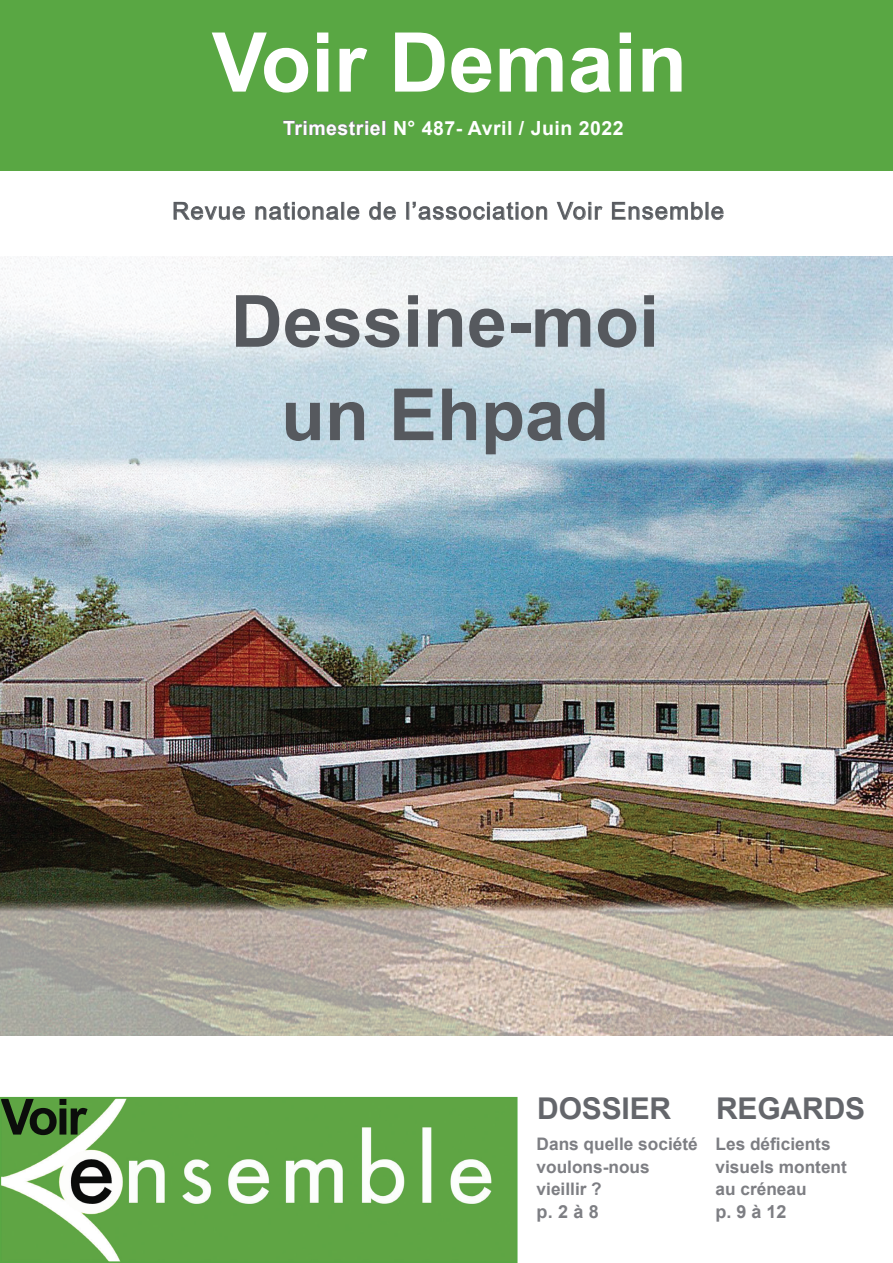
<style>
.page{position:relative;width:893px;height:1263px;background:#fff}
.page>*{position:absolute;margin:0;border:0;box-sizing:border-box;transform-origin:0 0}
.t1{font:700 82.5px "Arial";color:#fff}
.t2{font:700 72px/93.4px "Arial";color:#56595e;text-align:center}
.t3{font:700 30px "Arial";letter-spacing:-.005em;color:#64666b}
.t4{font:23.7px "Arial";letter-spacing:.05em;color:#56595e}
.t5{font:700 19.5px "Arial";letter-spacing:.025em;color:#fff}
.t6{font:700 18px "Arial";color:#7d7e83}
.t7{font:700 17.25px/22.5px "Arial";color:#7d7e83}
</style>
<div class="page">
<img style="left:0;top:257px;width:893px;height:778px">
<div style="left:0;top:0;width:893px;height:170px;background:#59a743"></div>
<svg style="left:283px;top:120px;width:98px;height:16px"></svg>
<div style="left:382px;top:120px;width:4px;height:15px;border:1px solid #75797b"></div>
<img style="left:3px;top:1100px;width:511px;height:160px">
<img style="left:3px;top:1100px;width:85px;height:35px">
<div style="left:0;top:1097px;width:517px;height:166px;border:2px solid #59a743"></div>
<svg style="left:173px;top:201px;width:72px;height:19px"></svg>
<svg style="left:255px;top:201px;width:84px;height:19px"></svg>
<div style="left:341px;top:202px;width:3px;height:18px;border:1px solid #75797b"></div>
<svg style="left:347px;top:206px;width:13px;height:14px"></svg>
<svg style="left:369px;top:201px;width:27px;height:19px"></svg>
<div style="left:406px;top:202px;width:3px;height:18px;border:1px solid #75797b"></div>
<svg style="left:412px;top:201px;width:136px;height:19px"></svg>
<svg style="left:556px;top:201px;width:47px;height:19px"></svg>
<svg style="left:612px;top:201px;width:112px;height:19px"></svg>
<img style="left:0;top:458px;width:893px;height:453px">
<h1 class="t1" style="left:212px;top:4px;width:477px">Voir Demain</h1>
<p class="t5" style="left:283px;top:114px;width:342px">Trimestriel N° 487- Avril / Juin 2022</p>
<h3 class="t4" style="left:172px;top:195px;width:553px">Revue nationale de l’association Voir Ensemble</h3>
<h2 class="t2" style="left:231px;top:276px;width:430px">Dessine-moi un Ehpad</h2>
<h3 class="t3" style="left:537px;top:1088px;width:136px">Dossier</h3>
<p class="t7" style="left:537px;top:1133px;width:163px">Dans quelle société voulons-nous vieillir ?</p>
<p class="t6" style="left:537px;top:1199px;width:64px">p. 2 à 8</p>
<h3 class="t3" style="left:716px;top:1087px;width:148px">REGARDS</h3>
<p class="t7" style="left:716px;top:1133px;width:133px">Les déficients visuels montent au créneau</p>
<p class="t6" style="left:716px;top:1198px;width:73px">p. 9 à 12</p>
</div>
